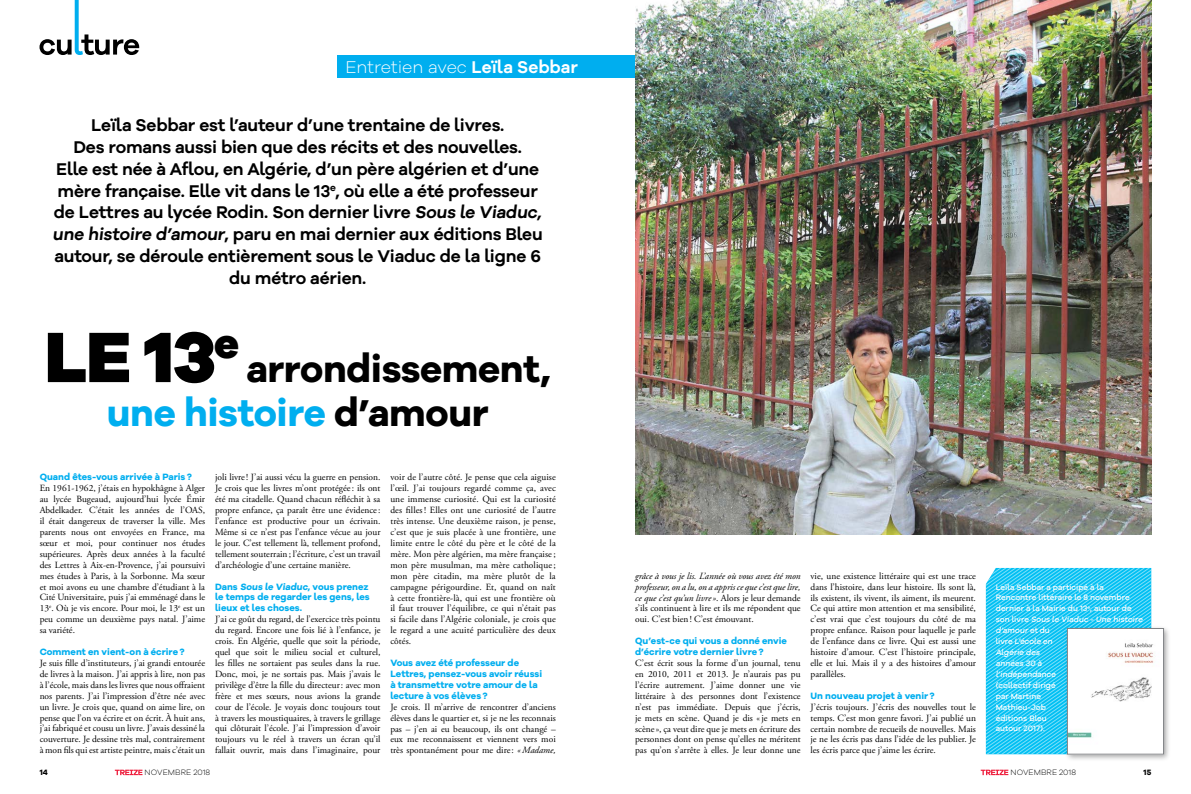
<style>
.page{position:relative;width:1191px;height:794px;background:#fff}
.page>*{position:absolute;margin:0;border:0;box-sizing:border-box;transform-origin:0 0}
.t1{font:800 73.5px "Galano Grotesque Alt";color:#000}
.t2{font:700 38.5px/43.7px "Galano Grotesque Alt";letter-spacing:-.01em;color:#000}
.t3{font:600 17.5px/21.8px "Galano Grotesque Alt";letter-spacing:-.01em;color:#000;text-align:center}
.t4{font:300 17.5px "Galano Grotesque Alt";color:#fff}
.t5{font:9.4px/10.9px "Adobe Garamond Pro";color:#000;text-align:justify}
.t6{font:700 9.4px/10.9px "Galano Grotesque Alt";color:#00aeef}
.t7{font:italic 9.4px/10.9px "Adobe Garamond Pro";color:#000;text-align:justify}
.t8{font:500 8.1px/10.9px "Galano Grotesque Alt";color:#fff}
.t9{font:300 8px "Galano Grotesque Alt";letter-spacing:.01em;color:#000}
.t10{font:700 8px "Galano Grotesque Alt";color:#000}
.s1{font-weight:600}
.s2{color:#00aeef}
.s3{font-style:italic}
.s4{font-style:normal}
</style>
<div class="page">
<svg style="left:115px;top:769px;width:27px;height:6px"></svg>
<svg style="left:980px;top:769px;width:28px;height:6px"></svg>
<div style="left:337px;top:55px;width:328px;height:23px;background:#00aeef"></div>
<img style="left:635px;top:0;width:516px;height:535px">
<svg style="left:986px;top:568px;width:165px;height:186px;background:#2dcaf4"></svg>
<svg style="left:40px;top:0;width:99px;height:55px"></svg>
<div style="left:1064px;top:625px;width:107px;height:136px;background:#000;opacity:.35"></div>
<img style="left:1069px;top:630px;width:92px;height:122px">
<div style="left:1067px;top:628px;width:96px;height:126px;border:1px solid #808285"></div>
<h3 class="t4" style="left:345px;top:56px;width:234px">Entretien avec <span class="s1">Leïla Sebbar</span></h3>
<p class="t3" style="left:53px;top:114px;width:493px">Leïla Sebbar est l’auteur d’une trentaine de livres.<br>Des romans aussi bien que des récits et des nouvelles.<br>Elle est née à Aflou, en Algérie, d’un père algérien et d’une mère française. Elle vit dans le 13<sup>e</sup>, où elle a été professeur de Lettres au lycée Rodin. Son dernier livre Sous le Viaduc, une histoire d’amour, paru en mai dernier aux éditions Bleu autour, se déroule entièrement sous le Viaduc de la ligne 6 du métro aérien.</p>
<h1 class="t1" style="left:45px;top:309px;width:196px">Le 13<sup>e</sup></h1>
<h2 class="t2" style="left:107px;top:346px;width:445px;text-indent:140px">arrondissement, <span class="s2">une histoire</span> d’amour</h2>
<p class="t6" style="left:40px;top:471px;width:154px">Quand êtes-vous arrivée à Paris?</p>
<p class="t5" style="left:40px;top:483px;width:167px">En 1961-1962, j’étais en hypokhâgne à Alger au lycée Bugeaud, aujourd’hui lycée Émir Abdelkader. C’était les années de l’OAS, il était dangereux de traverser la ville. Mes parents nous ont envoyées en France, ma sœur et moi, pour continuer nos études supérieures. Après deux années à la faculté des Lettres à Aix-en-Provence, j’ai poursuivi mes études à Paris, à la Sorbonne. Ma sœur et moi avons eu une chambre d’étudiant à la Cité Universitaire, puis j’ai emménagé dans le 13<sup>e</sup>. Où je vis encore. Pour moi, le 13<sup>e</sup> est un peu comme un deuxième pays natal. J’aime sa variété.</p>
<p class="t6" style="left:40px;top:646px;width:146px">Comment en vient-on à écrire?</p>
<p class="t5" style="left:40px;top:658px;width:167px">Je suis fille d’instituteurs, j’ai grandi entourée de livres à la maison. J’ai appris à lire, non pas à l’école, mais dans les livres que nous offraient nos parents. J’ai l’impression d’être née avec un livre. Je crois que, quand on aime lire, on pense que l’on va écrire et on écrit. À huit ans, j’ai fabriqué et cousu un livre. J’avais dessiné la couverture. Je dessine très mal, contrairement à mon fils qui est artiste peintre, mais c’était un</p>
<p class="t5" style="left:215px;top:472px;width:167px">joli livre! J’ai aussi vécu la guerre en pension.<br>Je crois que les livres m’ont protégée: ils ont été ma citadelle. Quand chacun réfléchit à sa propre enfance, ça paraît être une évidence: l’enfance est productive pour un écrivain.<br>Même si ce n’est pas l’enfance vécue au jour le jour. C’est tellement là, tellement profond, tellement souterrain; l’écriture, c’est un travail d’archéologie d’une certaine manière.</p>
<p class="t6" style="left:215px;top:580px;width:156px">Dans Sous le Viaduc, vous prenez le temps de regarder les gens, les lieux et les choses.</p>
<p class="t5" style="left:215px;top:614px;width:167px">J’ai ce goût du regard, de l’exercice très pointu du regard. Encore une fois lié à l’enfance, je crois. En Algérie, quelle que soit la période, quel que soit le milieu social et culturel, les filles ne sortaient pas seules dans la rue.<br>Donc, moi, je ne sortais pas. Mais j’avais le privilège d’être la fille du directeur: avec mon frère et mes sœurs, nous avions la grande cour de l’école. Je voyais donc toujours tout à travers les moustiquaires, à travers le grillage qui clôturait l’école. J’ai l’impression d’avoir toujours vu le réel à travers un écran qu’il fallait ouvrir, mais dans l’imaginaire, pour</p>
<p class="t5" style="left:390px;top:472px;width:167px">voir de l’autre côté. Je pense que cela aiguise l’œil. J’ai toujours regardé comme ça, avec une immense curiosité. Qui est la curiosité des filles! Elles ont une curiosité de l’autre très intense. Une deuxième raison, je pense, c’est que je suis placée à une frontière, une limite entre le côté du père et le côté de la mère. Mon père algérien, ma mère française; mon père musulman, ma mère catholique; mon père citadin, ma mère plutôt de la campagne périgourdine. Et, quand on naît à cette frontière-là, qui est une frontière où il faut trouver l’équilibre, ce qui n’était pas si facile dans l’Algérie coloniale, je crois que le regard a une acuité particulière des deux côtés.</p>
<p class="t6" style="left:390px;top:657px;width:153px">Vous avez été professeur de<br>Lettres, pensez-vous avoir réussi à transmettre votre amour de la lecture à vos élèves?</p>
<p class="t5" style="left:390px;top:701px;width:167px">Je crois. Il m’arrive de rencontrer d’anciens élèves dans le quartier et, si je ne les reconnais pas – j’en ai eu beaucoup, ils ont changé – eux me reconnaissent et viennent vers moi très spontanément pour me dire: <span class="s3">«Madame,</span></p>
<p class="t7" style="left:635px;top:570px;width:167px">grâce à vous je lis. L’année où vous avez été mon professeur, on a lu, on a appris ce que c’est que lire, ce que c’est qu’un livre »<span class="s4">. Alors je leur demande s’ils continuent à lire et ils me répondent que oui. C’est bien! C’est émouvant.</span></p>
<p class="t6" style="left:635px;top:635px;width:153px">Qu’est-ce qui vous a donné envie d’écrire votre dernier livre?</p>
<p class="t5" style="left:635px;top:658px;width:167px">C’est écrit sous la forme d’un journal, tenu en 2010, 2011 et 2013. Je n’aurais pas pu l’écrire autrement. J’aime donner une vie littéraire à des personnes dont l’existence n’est pas immédiate. Depuis que j’écris, je mets en scène. Quand je dis «je mets en scène», ça veut dire que je mets en écriture des personnes dont on pense qu’elles ne méritent pas qu’on s’arrête à elles. Je leur donne une</p>
<p class="t5" style="left:810px;top:570px;width:167px">vie, une existence littéraire qui est une trace dans l’histoire, dans leur histoire. Ils sont là, ils existent, ils vivent, ils aiment, ils meurent.<br>Ce qui attire mon attention et ma sensibilité, c’est vrai que c’est toujours du côté de ma propre enfance. Raison pour laquelle je parle de l’enfance dans ce livre. Qui est aussi une histoire d’amour. C’est l’histoire principale, elle et lui. Mais il y a des histoires d’amour parallèles.</p>
<p class="t6" style="left:810px;top:690px;width:126px">Un nouveau projet à venir?</p>
<p class="t5" style="left:810px;top:701px;width:167px">J’écris toujours. J’écris des nouvelles tout le temps. C’est mon genre favori. J’ai publié un certain nombre de recueils de nouvelles. Mais je ne les écris pas dans l’idée de les publier. Je les écris parce que j’aime les écrire.</p>
<p class="t8" style="left:995px;top:581px;width:150px">Leïla Sebbar a participé à la<br>Rencontre littéraire le 8 novembre dernier à la Mairie du 13<sup>e</sup>, autour de son livre Sous le Viaduc - Une histoire d’amour et du<br>livre L’école en<br>Algérie des<br>années 30 à<br>l’indépendance<br>(collectif dirigé<br>par Martine<br>Mathieu-Job<br>éditions Bleu<br>autour 2017).</p>
<p class="t10" style="left:40px;top:767px;width:10px">14</p>
<p class="t9" style="left:145px;top:767px;width:67px">NOVEMBRE 2018</p>
<p class="t9" style="left:1010px;top:767px;width:67px">NOVEMBRE 2018</p>
<p class="t10" style="left:1143px;top:767px;width:9px">15</p>
</div>
